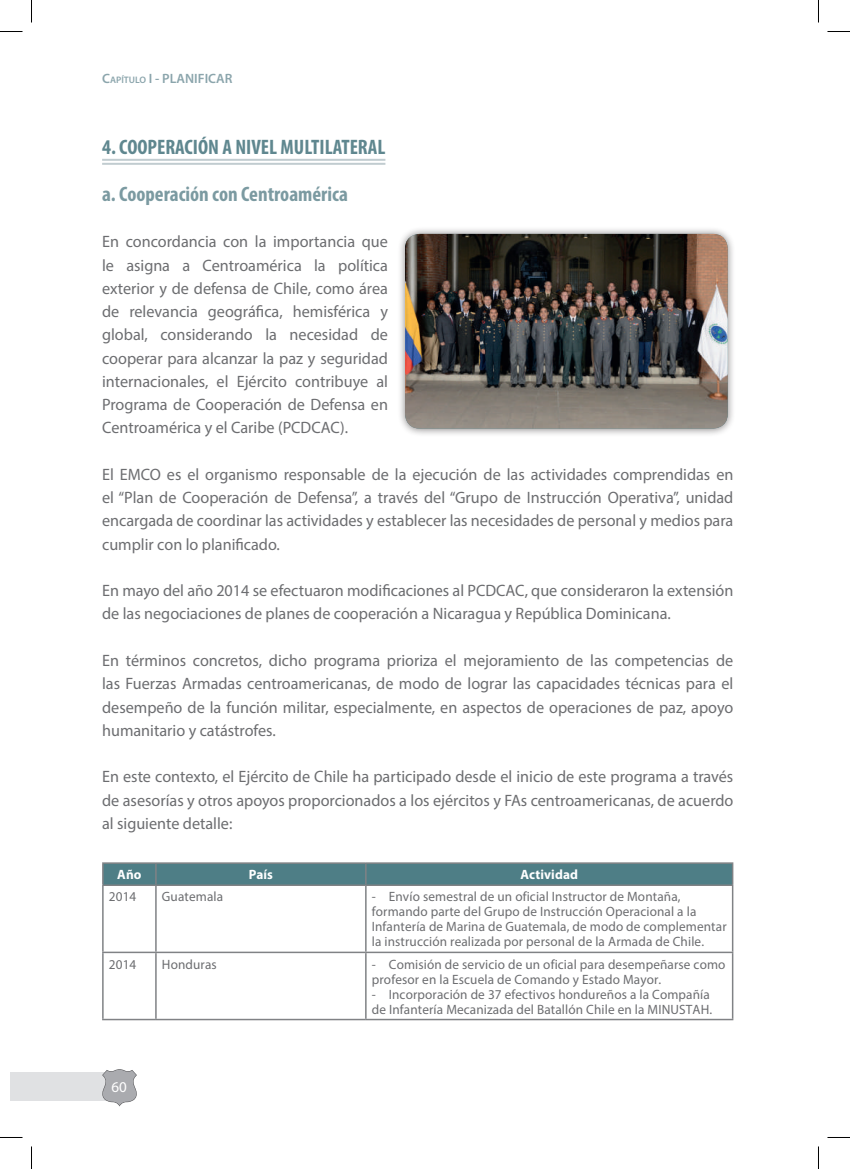
<style>
.page{position:relative;width:850px;height:1169px;background:#fff}
.page>*{position:absolute;margin:0;border:0;box-sizing:border-box;transform-origin:0 0}
.t1{font:700 condensed 21px "Myriad Pro";color:#5f878f}
.t2{font:700 condensed 21px "Myriad Pro";color:#7b9aa1}
.t3{font:16.5px/23.2px "Myriad Pro";color:#6c6d70;text-align:justify}
.t4{font:15px "Myriad Pro";color:#fff}
.t5{font:13.5px/15px "Myriad Pro";letter-spacing:.01em;color:#6c6d70}
.t6{font:600 13.5px "Myriad Pro";color:#8ba5ac}
.t7{font:700 13.5px "Myriad Pro";letter-spacing:.01em;color:#fff}
.s1{font-size:9.45px}
</style>
<div class="page">
<div style="left:10px;top:1072px;width:119px;height:28px;background:#e0e1e3"></div>
<svg style="left:102px;top:1069px;width:35px;height:37px"></svg>
<hr style="left:102px;top:159px;width:283px;height:2px;background:#c1ccd0">
<hr style="left:102px;top:163px;width:283px;height:2px;background:#c1ccd0">
<hr style="left:102px;top:884px;width:54px;height:2px;background:#808285">
<hr style="left:156px;top:884px;width:210px;height:2px;background:#808285">
<hr style="left:155px;top:886px;width:2px;height:65px;background:#808285">
<hr style="left:366px;top:884px;width:367px;height:2px;background:#808285">
<hr style="left:365px;top:886px;width:1px;height:65px;background:#808285">
<hr style="left:102px;top:951px;width:54px;height:2px;background:#808285">
<hr style="left:156px;top:951px;width:210px;height:2px;background:#808285">
<hr style="left:155px;top:953px;width:2px;height:65px;background:#808285">
<hr style="left:366px;top:951px;width:367px;height:2px;background:#808285">
<hr style="left:365px;top:953px;width:1px;height:65px;background:#808285">
<hr style="left:102px;top:1018px;width:54px;height:2px;background:#808285">
<hr style="left:156px;top:1018px;width:210px;height:2px;background:#808285">
<hr style="left:366px;top:1018px;width:367px;height:2px;background:#808285">
<hr style="left:102px;top:862px;width:54px;height:1px;background:#808285">
<hr style="left:102px;top:863px;width:2px;height:21px;background:#808285">
<hr style="left:156px;top:862px;width:210px;height:1px;background:#808285">
<hr style="left:366px;top:862px;width:367px;height:1px;background:#808285">
<svg style="left:103px;top:863px;width:630px;height:22px;background:#517e85"></svg>
<hr style="left:102px;top:886px;width:2px;height:65px;background:#808285">
<hr style="left:732px;top:886px;width:1px;height:65px;background:#808285">
<hr style="left:102px;top:953px;width:2px;height:65px;background:#808285">
<hr style="left:732px;top:953px;width:1px;height:65px;background:#808285">
<div style="left:397px;top:226px;width:339px;height:212px;background:#231f20;opacity:.56"></div>
<img style="left:405px;top:234px;width:322px;height:194px">
<svg style="left:0;top:31px;width:22px;height:1px"></svg>
<svg style="left:827px;top:31px;width:23px;height:1px"></svg>
<svg style="left:0;top:1137px;width:22px;height:1px"></svg>
<svg style="left:827px;top:1137px;width:23px;height:1px"></svg>
<svg style="left:31px;top:0;width:1px;height:22px"></svg>
<svg style="left:31px;top:1146px;width:1px;height:23px"></svg>
<svg style="left:818px;top:0;width:1px;height:22px"></svg>
<svg style="left:818px;top:1146px;width:1px;height:23px"></svg>
<p class="t6" style="left:102px;top:69px;width:132px">C<span class="s1">APÍTULO</span> I - PLANIFICAR</p>
<p class="t1" style="left:102px;top:134px;width:285px">4. COOPERACIÓN A NIVEL MULTILATERAL</p>
<p class="t2" style="left:102px;top:181px;width:247px">a. Cooperación con Centroamérica</p>
<p class="t3" style="left:102px;top:230px;width:287px">En concordancia con la importancia que le asigna a Centroamérica la política exterior y de defensa de Chile, como área de relevancia geográfica, hemisférica y global, considerando la necesidad de cooperar para alcanzar la paz y seguridad internacionales, el Ejército contribuye al Programa de Cooperación de Defensa en Centroamérica y el Caribe (PCDCAC).</p>
<p class="t3" style="left:102px;top:462px;width:633px">El EMCO es el organismo responsable de la ejecución de las actividades comprendidas en el “Plan de Cooperación de Defensa”, a través del “Grupo de Instrucción Operativa”, unidad encargada de coordinar las actividades y establecer las necesidades de personal y medios para cumplir con lo planificado.</p>
<p class="t3" style="left:102px;top:579px;width:633px">En mayo del año 2014 se efectuaron modificaciones al PCDCAC, que consideraron la extensión de las negociaciones de planes de cooperación a Nicaragua y República Dominicana.</p>
<p class="t3" style="left:102px;top:648px;width:633px">En términos concretos, dicho programa prioriza el mejoramiento de las competencias de las Fuerzas Armadas centroamericanas, de modo de lograr las capacidades técnicas para el desempeño de la función militar, especialmente, en aspectos de operaciones de paz, apoyo humanitario y catástrofes.</p>
<p class="t3" style="left:102px;top:765px;width:633px">En este contexto, el Ejército de Chile ha participado desde el inicio de este programa a través de asesorías y otros apoyos proporcionados a los ejércitos y FAs centroamericanas, de acuerdo al siguiente detalle:</p>
<p class="t7" style="left:117px;top:866px;width:26px">Año</p>
<p class="t7" style="left:249px;top:866px;width:26px">País</p>
<p class="t7" style="left:520px;top:866px;width:59px">Actividad</p>
<p class="t5" style="left:109px;top:889px;width:29px">2014</p>
<p class="t5" style="left:162px;top:889px;width:63px">Guatemala</p>
<p class="t5" style="left:372px;top:889px;width:356px">- Envío semestral de un oficial Instructor de Montaña, formando parte del Grupo de Instrucción Operacional a la Infantería de Marina de Guatemala, de modo de complementar la instrucción realizada por personal de la Armada de Chile.</p>
<p class="t5" style="left:109px;top:956px;width:29px">2014</p>
<p class="t5" style="left:162px;top:956px;width:56px">Honduras</p>
<p class="t5" style="left:372px;top:956px;width:355px">- Comisión de servicio de un oficial para desempeñarse como profesor en la Escuela de Comando y Estado Mayor.</p>
<p class="t5" style="left:372px;top:986px;width:342px">- Incorporación de 37 efectivos hondureños a la Compañía de Infantería Mecanizada del Batallón Chile en la MINUSTAH.</p>
<p class="t4" style="left:112px;top:1078px;width:17px">60</p>
</div>
